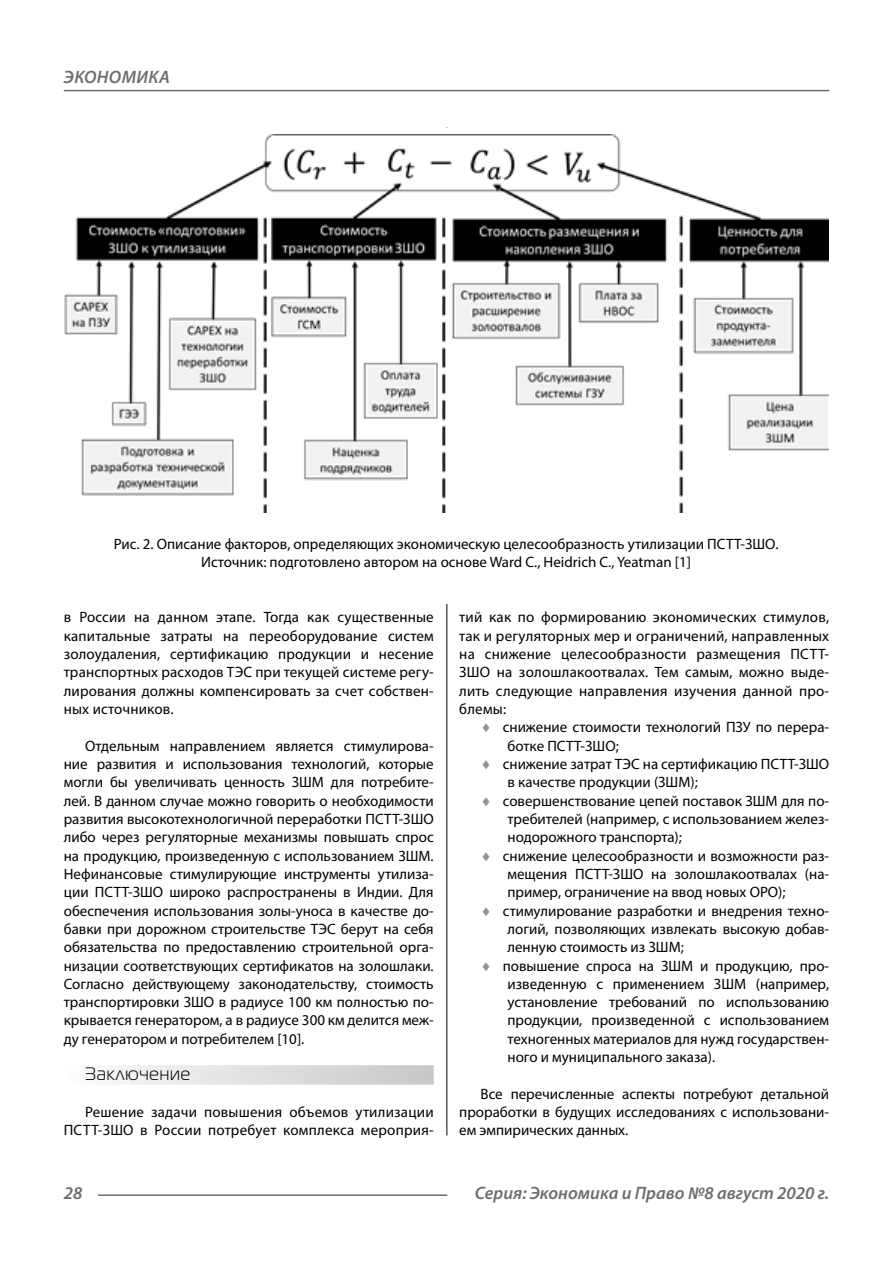
<style>
.page{position:relative;width:893px;height:1263px;background:#fff}
.page>*{position:absolute;margin:0;border:0;box-sizing:border-box;transform-origin:0 0}
.t1{font:italic 600 18px "Myriad Pro";color:#6e6e6e}
.Subheader{font:18px "Magistral C";letter-spacing:.05em;color:#000}
.Normal{font:15px/18.3px "Myriad Pro";color:#000;text-align:justify}
.podpis{font:15px/18.3px "Myriad Pro";color:#000;text-align:center}
.s1{color:#949494}
</style>
<div class="page">
<hr style="left:446px;top:128px;width:1px;height:1007px;background:#000">
<div style="left:64px;top:1065px;width:370px;height:20px;background:linear-gradient(to right,#fcfcfc,#c8c8c8)"></div>
<img style="left:65px;top:134px;width:763px;height:378px">
<hr style="left:98px;top:1194px;width:349px;height:2px;background:#6e6e6e">
<hr style="left:64px;top:90px;width:765px;height:1px;background:#6e6e6e">
<p class="t1" style="left:64px;top:66px;width:34px">Экономи</p>
<p class="t1" style="left:148px;top:66px;width:22px">ка</p>
<p class="podpis" style="left:114px;top:535px;width:665px">Рис. 2. Описание факторов, определяющих экономическую целесообразность утилизации ПСТТ-ЗШО.<br>Источник: подготовлено автором на основе Ward C., Heidrich C., Yeatman [1]</p>
<p class="Normal" style="left:64px;top:608px;width:371px">в России на данном этапе. Тогда как существенные капитальные затраты на переоборудование систем золоудаления, сертификацию продукции и несение транспортных расходов ТЭС при текущей системе регу&shy;лирования должны компенсировать за счет собствен&shy;ных источников.</p>
<p class="Normal" style="left:64px;top:736px;width:371px;text-indent:21px">Отдельным направлением является стимулирова&shy;ние развития и использования технологий, которые могли бы увеличивать ценность ЗШМ для потребите&shy;лей. В данном случае можно говорить о необходимости развития высокотехнологичной переработки ПСТТ-ЗШО либо через регуляторные механизмы повышать спрос на продукцию, произведенную с использованием ЗШМ.<br>Нефинансовые стимулирующие инструменты утилиза&shy;ции ПСТТ-ЗШО широко распространены в Индии. Для обеспечения использования золы-уноса в качестве до&shy;бавки при дорожном строительстве ТЭС берут на себя обязательства по предоставлению строительной орга&shy;низации соответствующих сертификатов на золошлаки.<br>Согласно действующему законодательству, стоимость транспортировки ЗШО в радиусе 100 км полностью по&shy;крывается генератором, а в радиусе 300 км делится меж&shy;ду генератором и потребителем [10].</p>
<p class="Subheader" style="left:85px;top:1064px;width:106px">Заключение</p>
<p class="Normal" style="left:64px;top:1103px;width:371px;text-align:right">Решение задачи повышения объемов утилизации<br>ПСТТ-ЗШО в России потребует комплекса мероприя-</p>
<p class="Normal" style="left:459px;top:608px;width:371px">тий как по формированию экономических стимулов, так и регуляторных мер и ограничений, направленных на снижение целесообразности размещения ПСТТ-ЗШО на золошлакоотвалах. Тем самым, можно выде&shy;лить следующие направления изучения данной про&shy;блемы:</p>
<p class="Normal" style="left:507px;top:718px;width:323px;text-indent:-27px"><span class="s1">♦</span> снижение стоимости технологий ПЗУ по перера&shy;ботке ПСТТ-ЗШО;</p>
<p class="Normal" style="left:507px;top:754px;width:323px;text-indent:-27px"><span class="s1">♦</span> снижение затрат ТЭС на сертификацию ПСТТ-ЗШО в качестве продукции (ЗШМ);</p>
<p class="Normal" style="left:507px;top:791px;width:323px;text-indent:-27px"><span class="s1">♦</span> совершенствование цепей поставок ЗШМ для по&shy;требителей (например, с использованием желез&shy;нодорожного транспорта);</p>
<p class="Normal" style="left:507px;top:846px;width:323px;text-indent:-27px"><span class="s1">♦</span> снижение целесообразности и возможности раз&shy;мещения ПСТТ-ЗШО на золошлакоотвалах (на&shy;пример, ограничение на ввод новых ОРО);</p>
<p class="Normal" style="left:507px;top:901px;width:323px;text-indent:-27px"><span class="s1">♦</span> стимулирование разработки и внедрения техно&shy;логий, позволяющих извлекать высокую добав&shy;ленную стоимость из ЗШМ;</p>
<p class="Normal" style="left:507px;top:956px;width:323px;text-indent:-27px"><span class="s1">♦</span> повышение спроса на ЗШМ и продукцию, про&shy;изведенную с применением ЗШМ (например, установление требований по использованию продукции, произведенной с использованием техногенных материалов для нужд государствен&shy;ного и муниципального заказа).</p>
<p class="Normal" style="left:459px;top:1084px;width:371px;text-indent:21px">Все перечисленные аспекты потребуют детальной проработки в будущих исследованиях с использовани&shy;ем эмпирических данных.</p>
<p class="t1" style="left:64px;top:1182px;width:20px">28</p>
<p class="t1" style="left:475px;top:1182px;width:356px">Серия: Экономика и Право №8 август 2020 г.</p>
</div>
